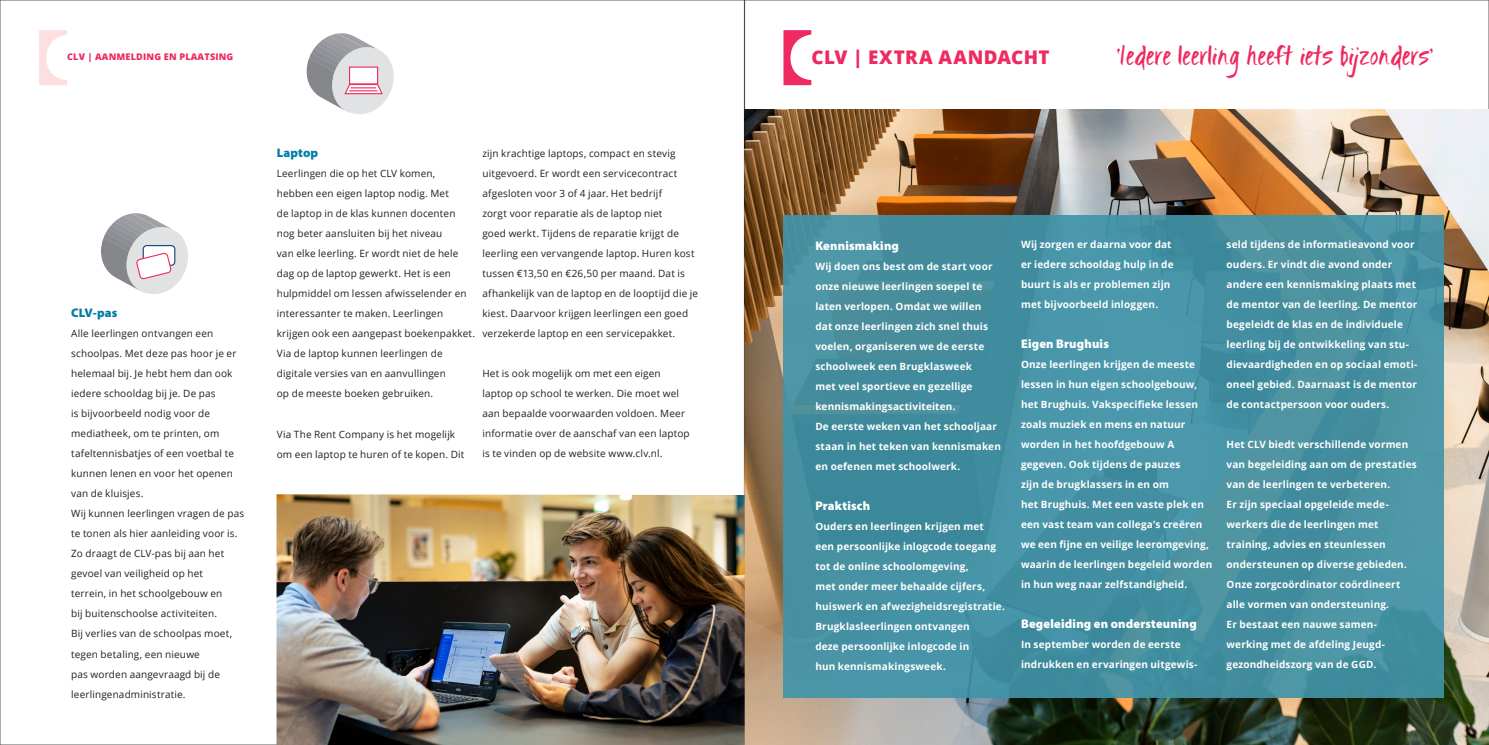
<style>
.page{position:relative;width:1489px;height:745px;background:#fff}
.page>*{position:absolute;margin:0;border:0;box-sizing:border-box;transform-origin:0 0}
.t1{font:300 23.62px "Ignitethe";color:#ee2a60}
.Kopje{font:800 18.75px "Open Sans";letter-spacing:.02em;color:#ee2a60}
.Kopje-2{font:900 12.5px "Myriad Pro";color:#fff}
.Kopje-3{font:900 12.5px "Myriad Pro";letter-spacing:.005em;color:#007da4}
.Platte_tekst_2{font:700 10px/20px "Open Sans";letter-spacing:.015em;color:#fff}
.Platte_tekst_2-2{font:10px/20px "Open Sans";letter-spacing:.015em;color:#231f20}
.t2{font:800 9.12px "Open Sans";letter-spacing:.02em;color:#ee2a60}
</style>
<div class="page">
<img style="left:744px;top:109px;width:744px;height:635px">
<div style="left:783px;top:215px;width:660px;height:482px;background:#4791a1"></div>
<svg style="left:101px;top:213px;width:87px;height:81px"></svg>
<svg style="left:306px;top:33px;width:88px;height:81px"></svg>
<svg style="left:39px;top:30px;width:28px;height:55px"></svg>
<svg style="left:783px;top:30px;width:28px;height:55px"></svg>
<img style="left:276px;top:494px;width:468px;height:250px">
<p class="t2" style="left:67px;top:50px;width:168px">CLV | AANMELDING EN PLAATSING</p>
<p class="Kopje-3" style="left:71px;top:304px;width:48px">CLV-pas</p>
<p class="Platte_tekst_2-2" style="left:71px;top:323px;width:175px">Alle leerlingen ontvangen een schoolpas. Met deze pas hoor je er helemaal bij. Je hebt hem dan ook iedere schooldag bij je. De pas<br>is bijvoorbeeld nodig voor de mediatheek, om te printen, om tafeltennisbatjes of een voetbal te kunnen lenen en voor het openen van de kluisjes.<br>Wij kunnen leerlingen vragen de pas te tonen als hier aanleiding voor is.<br>Zo draagt de CLV-pas bij aan het gevoel van veiligheid op het<br>terrein, in het schoolgebouw en<br>bij buitenschoolse activiteiten.<br>Bij verlies van de schoolpas moet,</p>
<p class="Platte_tekst_2-2" style="left:71px;top:643px;width:130px">tegen betaling, een nieuwe</p>
<p class="Platte_tekst_2-2" style="left:71px;top:663px;width:150px">pas worden aangevraagd bij de</p>
<p class="Platte_tekst_2-2" style="left:71px;top:683px;width:116px">leerlingenadministratie.</p>
<p class="Kopje-3" style="left:277px;top:144px;width:43px">Laptop</p>
<p class="Platte_tekst_2-2" style="left:277px;top:163px;width:200px">Leerlingen die op het CLV komen,<br>hebben een eigen laptop nodig. Met<br>de laptop in de klas kunnen docenten nog beter aansluiten bij het niveau<br>van elke leerling. Er wordt niet de hele dag op de laptop gewerkt. Het is een hulpmiddel om lessen afwisselender en interessanter te maken. Leerlingen krijgen ook een aangepast boekenpakket.<br>Via de laptop kunnen leerlingen de digitale versies van en aanvullingen<br>op de meeste boeken gebruiken.</p>
<p class="Platte_tekst_2-2" style="left:277px;top:423px;width:189px">Via The Rent Company is het mogelijk om een laptop te huren of te kopen. Dit</p>
<p class="Platte_tekst_2-2" style="left:482px;top:143px;width:217px">zijn krachtige laptops, compact en stevig uitgevoerd. Er wordt een servicecontract afgesloten voor 3 of 4 jaar. Het bedrijf<br>zorgt voor reparatie als de laptop niet<br>goed werkt. Tijdens de reparatie krijgt de leerling een vervangende laptop. Huren kost tussen €13,50 en €26,50 per maand. Dat is afhankelijk van de laptop en de looptijd die je kiest. Daarvoor krijgen leerlingen een goed verzekerde laptop en een servicepakket.</p>
<p class="Platte_tekst_2-2" style="left:482px;top:363px;width:209px">Het is ook mogelijk om met een eigen laptop op school te werken. Die moet wel aan bepaalde voorwaarden voldoen. Meer informatie over de aanschaf van een laptop is te vinden op de website www.clv.nl.</p>
<p class="Kopje" style="left:811px;top:43px;width:239px">CLV | EXTRA AANDACHT</p>
<p class="t1" style="left:1116px;top:43px;width:318px">‘Iedere leerling heeft iets bijzonders’</p>
<p class="Kopje-2" style="left:815px;top:237px;width:85px">Kennismaking</p>
<p class="Platte_tekst_2" style="left:815px;top:255px;width:187px">Wij doen ons best om de start voor onze nieuwe leerlingen soepel te laten verlopen. Omdat we willen<br>dat onze leerlingen zich snel thuis voelen, organiseren we de eerste schoolweek een Brugklasweek<br>met veel sportieve en gezellige kennismakingsactiviteiten.<br>De eerste weken van het schooljaar staan in het teken van kennismaken en oefenen met schoolwerk.</p>
<p class="Kopje-2" style="left:815px;top:497px;width:57px">Praktisch</p>
<p class="Platte_tekst_2" style="left:815px;top:515px;width:191px">Ouders en leerlingen krijgen met een persoonlijke inlogcode toegang tot de online schoolomgeving,<br>met onder meer behaalde cijfers, huiswerk en afwezigheidsregistratie.<br>Brugklasleerlingen ontvangen<br>deze persoonlijke inlogcode in<br>hun kennismakingsweek.</p>
<p class="Platte_tekst_2" style="left:1020px;top:234px;width:154px">Wij zorgen er daarna voor dat er iedere schooldag hulp in de buurt is als er problemen zijn met bijvoorbeeld inloggen.</p>
<p class="Kopje-2" style="left:1020px;top:335px;width:90px">Eigen Brughuis</p>
<p class="Platte_tekst_2" style="left:1020px;top:354px;width:193px">Onze leerlingen krijgen de meeste lessen in hun eigen schoolgebouw, het Brughuis. Vakspecifieke lessen zoals muziek en mens en natuur worden in het hoofdgebouw A gegeven. Ook tijdens de pauzes<br>zijn de brugklassers in en om<br>het Brughuis. Met een vaste plek en een vast team van collega’s creëren we een fijne en veilige leeromgeving, waarin de leerlingen begeleid worden in hun weg naar zelfstandigheid.</p>
<p class="Kopje-2" style="left:1020px;top:615px;width:178px">Begeleiding en ondersteuning</p>
<p class="Platte_tekst_2" style="left:1020px;top:634px;width:178px">In september worden de eerste indrukken en ervaringen uitgewis-</p>
<p class="Platte_tekst_2" style="left:1226px;top:234px;width:192px">seld tijdens de informatieavond voor ouders. Er vindt die avond onder andere een kennismaking plaats met de mentor van de leerling. De mentor begeleidt de klas en de individuele leerling bij de ontwikkeling van stu&shy;dievaardigheden en op sociaal emoti&shy;oneel gebied. Daarnaast is de mentor de contactpersoon voor ouders.</p>
<p class="Platte_tekst_2" style="left:1226px;top:434px;width:192px">Het CLV biedt verschillende vormen van begeleiding aan om de prestaties van de leerlingen te verbeteren.<br>Er zijn speciaal opgeleide mede&shy;werkers die de leerlingen met training, advies en steunlessen ondersteunen op diverse gebieden.</p>
<p class="Platte_tekst_2" style="left:1226px;top:574px;width:175px">Onze zorgcoördinator coördineert alle vormen van ondersteuning.<br>Er bestaat een nauwe samen&shy;werking met de afdeling Jeugd&shy;gezondheidszorg van de GGD.</p>
</div>
